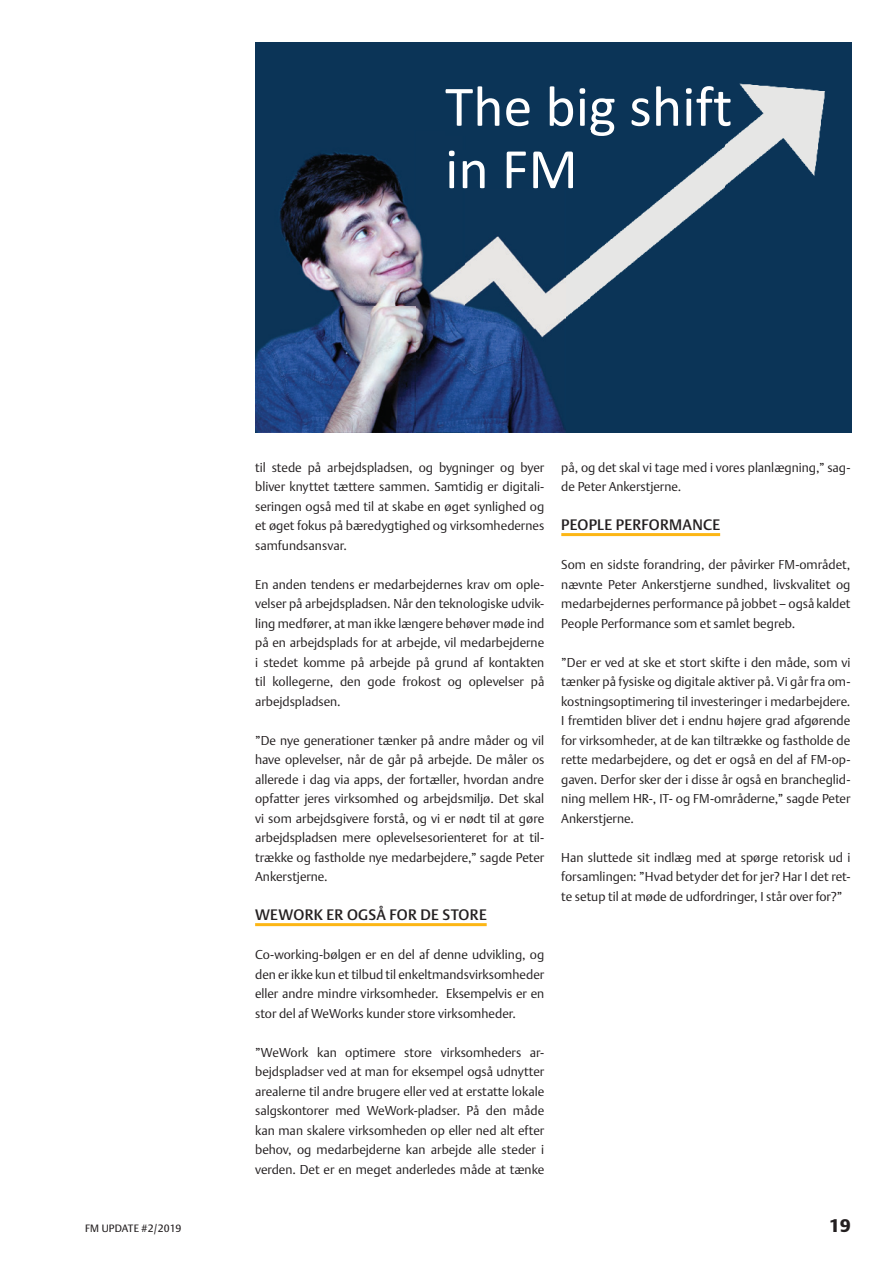
<style>
.page{position:relative;width:893px;height:1263px;background:#fff}
.page>*{position:absolute;margin:0;border:0;box-sizing:border-box;transform-origin:0 0}
.t1{font:57.75px "Calibri";color:#fff}
.t2{font:18px "DTL Argo T Black";color:#231f20}
.Ml_rubrik{font:15px "DTL Argo T Medium";letter-spacing:.02em;color:#231f20}
.Brød{font:12.75px/19.5px "DTL Argo T Light";color:#231f20;text-align:justify}
.t3{font:10.5px "DTL Argo T";letter-spacing:.02em;color:#231f20}
</style>
<div class="page">
<hr style="left:255px;top:923px;width:232px;height:3px;background:#fcb615">
<hr style="left:561px;top:533px;width:159px;height:3px;background:#fcb615">
<div style="left:255px;top:43px;width:597px;height:390px;background:#0b3457"></div>
<img style="left:739px;top:83px;width:86px;height:25px">
<img style="left:724px;top:108px;width:100px;height:80px">
<img style="left:590px;top:147px;width:134px;height:151px">
<img style="left:724px;top:108px;width:8px;height:28px">
<img style="left:255px;top:150px;width:210px;height:283px">
<img style="left:566px;top:188px;width:24px;height:130px">
<img style="left:465px;top:188px;width:101px;height:245px">
<img style="left:449px;top:151px;width:124px;height:37px">
<p class="t1" style="left:445px;top:66px;width:289px">The big shift</p>
<p class="Brød" style="left:255px;top:457px;width:291px">til stede på arbejdspladsen, og bygninger og byer bliver knyttet tættere sammen. Samtidig er digitali&shy;seringen også med til at skabe en øget synlighed og et øget fokus på bæredygtighed og virksomhedernes samfundsansvar.</p>
<p class="Brød" style="left:255px;top:574px;width:291px">En anden tendens er medarbejdernes krav om ople&shy;velser på arbejdspladsen. Når den teknologiske udvik&shy;ling medfører, at man ikke længere behøver møde ind på en arbejdsplads for at arbejde, vil medarbejderne i stedet komme på arbejde på grund af kontakten til kollegerne, den gode frokost og oplevelser på arbejdspladsen.</p>
<p class="Brød" style="left:255px;top:730px;width:291px">”De nye generationer tænker på andre måder og vil have oplevelser, når de går på arbejde. De måler os allerede i dag via apps, der fortæller, hvordan andre opfatter jeres virksomhed og arbejdsmiljø. Det skal vi som arbejdsgivere forstå, og vi er nødt til at gøre arbejdspladsen mere oplevelsesorienteret for at til&shy;trække og fastholde nye medarbejdere,” sagde Peter Ankerstjerne.</p>
<p class="Ml_rubrik" style="left:255px;top:906px;width:233px">WEWORK ER OGSÅ FOR DE STORE</p>
<p class="Brød" style="left:255px;top:945px;width:291px">Co-working-bølgen er en del af denne udvikling, og den er ikke kun et tilbud til enkeltmandsvirksomheder eller andre mindre virksomheder. Eksempelvis er en stor del af WeWorks kunder store virksomheder.</p>
<p class="Brød" style="left:255px;top:1042px;width:291px">”WeWork kan optimere store virksomheders ar&shy;bejdspladser ved at man for eksempel også udnytter arealerne til andre brugere eller ved at erstatte lokale salgskontorer med WeWork-pladser. På den måde kan man skalere virksomheden op eller ned alt efter behov, og medarbejderne kan arbejde alle steder i verden. Det er en meget anderledes måde at tænke</p>
<p class="Brød" style="left:561px;top:457px;width:291px">på, og det skal vi tage med i vores planlægning,” sag&shy;de Peter Ankerstjerne.</p>
<p class="Ml_rubrik" style="left:561px;top:516px;width:160px">PEOPLE PERFORMANCE</p>
<p class="Brød" style="left:561px;top:555px;width:291px">Som en sidste forandring, der påvirker FM-området, nævnte Peter Ankerstjerne sundhed, livskvalitet og medarbejdernes performance på jobbet – også kaldet People Performance som et samlet begreb.</p>
<p class="Brød" style="left:561px;top:652px;width:291px">”Der er ved at ske et stort skifte i den måde, som vi tænker på fysiske og digitale aktiver på. Vi går fra om&shy;kostningsoptimering til investeringer i medarbejdere.<br>I fremtiden bliver det i endnu højere grad afgørende for virksomheder, at de kan tiltrække og fastholde de rette medarbejdere, og det er også en del af FM-op&shy;gaven. Derfor sker der i disse år også en brancheglid&shy;ning mellem HR-, IT- og FM-områderne,” sagde Peter Ankerstjerne.</p>
<p class="Brød" style="left:561px;top:847px;width:291px">Han sluttede sit indlæg med at spørge retorisk ud i forsamlingen: ”Hvad betyder det for jer? Har I det ret&shy;te setup til at møde de udfordringer, I står over for?”</p>
<p class="t3" style="left:85px;top:1222px;width:98px">FM UPDATE #2/2019</p>
<h2 class="t2" style="left:829px;top:1215px;width:23px">19</h2>
</div>
